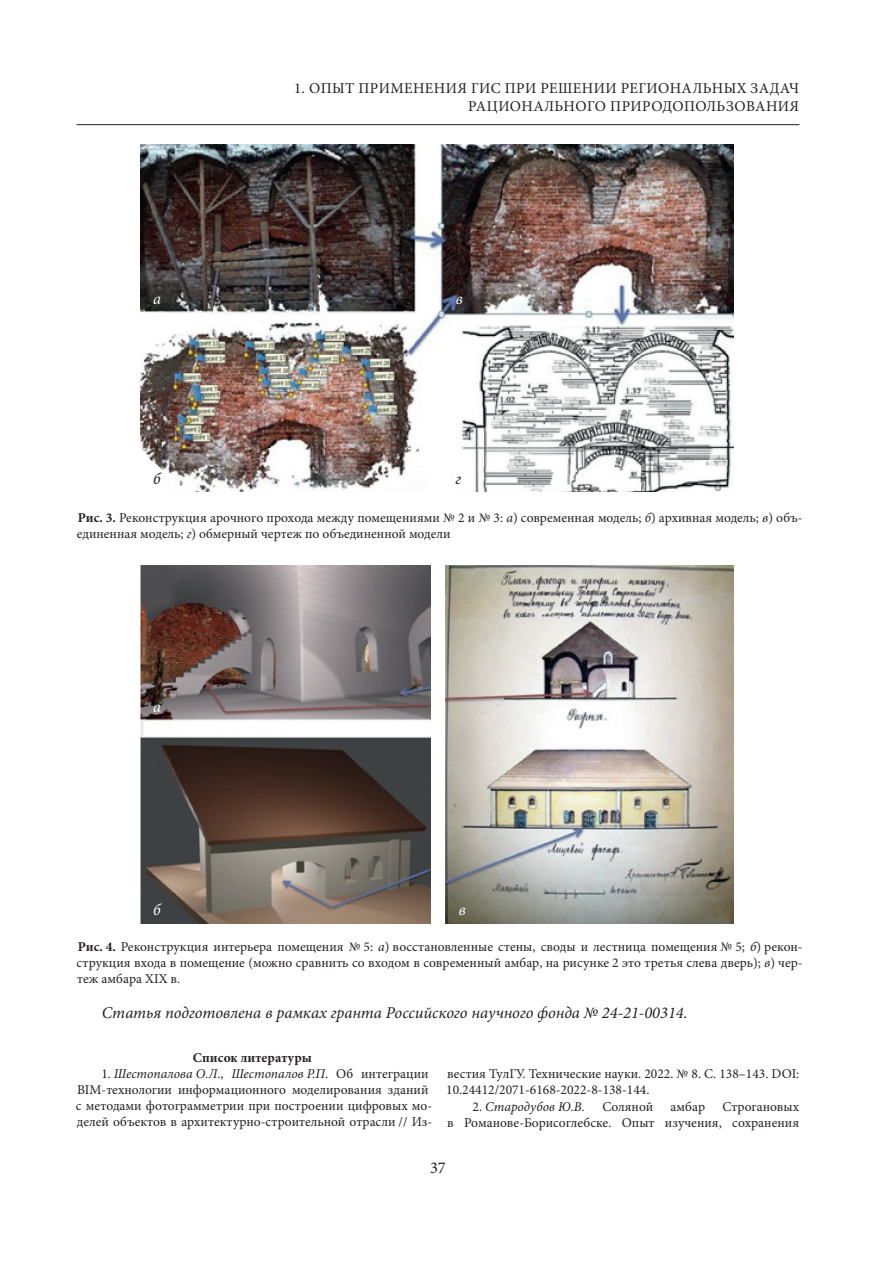
<style>
.page{position:relative;width:893px;height:1263px;background:#fff}
.page>*{position:absolute;margin:0;border:0;box-sizing:border-box;transform-origin:0 0}
.Курсив{font:italic 16.5px "Minion Pro";color:#231f20}
.осн_текст{font:italic 16.5px "Minion Pro";color:#fff}
.t1{font:16.5px "Minion Pro";color:#231f20}
.осн_текст-2{font:italic 16.5px "Minion Pro";color:#231f20}
.t2{font:15px/18px "Minion Pro";letter-spacing:.025em;color:#231f20;text-align:right}
.рис{font:13.5px/16.2px "Minion Pro";color:#231f20}
.Список_литератруры_1{font:13.5px/16.2px "Minion Pro";color:#231f20}
.Название_литературы{font:700 13.5px "Minion Pro";color:#231f20}
.Список_литератруры_1-2{font:italic 13.5px "Minion Pro";color:#231f20}
.s1{font-weight:700}
.s2{font-style:italic}
.s3{font-style:normal}
</style>
<div class="page">
<hr style="left:77px;top:124px;width:722px;height:1px;background:#231f20">
<img style="left:140px;top:145px;width:593px;height:346px">
<img style="left:141px;top:566px;width:289px;height:357px">
<img style="left:446px;top:566px;width:287px;height:357px">
<p class="осн_текст" style="left:153px;top:288px;width:9px">а</p>
<p class="осн_текст-2" style="left:153px;top:468px;width:9px">б</p>
<p class="t2" style="left:294px;top:79px;width:507px">1. ОПЫТ ПРИМЕНЕНИЯ ГИС ПРИ РЕШЕНИИ РЕГИОНАЛЬНЫХ ЗАДАЧ<br>РАЦИОНАЛЬНОГО ПРИРОДОПОЛЬЗОВАНИЯ</p>
<p class="осн_текст" style="left:456px;top:288px;width:9px">в</p>
<p class="осн_текст-2" style="left:456px;top:468px;width:7px">г</p>
<p class="рис" style="left:77px;top:509px;width:727px"><span class="s1">Рис. 3.</span> Реконструкция арочного прохода между помещениями № 2 и № 3: <span class="s2">а</span>) современная модель; <span class="s2">б</span>) архивная модель; <span class="s2">в</span>) объ&shy;единенная модель; <span class="s2">г</span>) обмерный чертеж по объединенной модели</p>
<p class="осн_текст" style="left:153px;top:696px;width:9px">а</p>
<p class="осн_текст" style="left:153px;top:898px;width:9px">б</p>
<p class="осн_текст" style="left:458px;top:898px;width:9px">в</p>
<p class="рис" style="left:77px;top:938px;width:727px;text-align:justify"><span class="s1">Рис. 4.</span> Реконструкция интерьера помещения № 5: <span class="s2">а</span>) восстановленные стены, своды и лестница помещения № 5; <span class="s2">б</span>) рекон&shy;струкция входа в помещение (можно сравнить со входом в современный амбар, на рисунке 2 это третья слева дверь); <span class="s2">в</span>) чер&shy;теж амбара XIX в.</p>
<p class="Курсив" style="left:102px;top:1001px;width:587px">Статья подготовлена в рамках гранта Российского научного фонда № 24-21-00314.</p>
<p class="Название_литературы" style="left:193px;top:1048px;width:120px">Список литературы</p>
<p class="Список_литератруры_1" style="left:76px;top:1065px;width:358px;text-indent:25px">1. <span class="s2">Шестопалова О.Л</span>., <span class="s2">Шестопалов Р.П</span>. Об интеграции BIM-технологии информационного моделирования зданий с методами фотограмметрии при построении цифровых мо&shy;делей объектов в архитектурно-строительной отрасли // Из-</p>
<p class="Список_литератруры_1" style="left:446px;top:1066px;width:355px">вестия ТулГУ. Технические науки. 2022. № 8. С. 138–143. DOI:<br>10.24412/2071-6168-2022-8-138-144.</p>
<p class="Список_литератруры_1-2" style="left:473px;top:1097px;width:114px"><span class="s3">2.</span> Стародубов Ю.В.</p>
<p class="Список_литератруры_1" style="left:602px;top:1098px;width:52px">Соляной</p>
<p class="Список_литератруры_1" style="left:671px;top:1098px;width:36px">амбар</p>
<p class="Список_литератруры_1" style="left:447px;top:1098px;width:353px;text-align:right">Строгановых<br>в Романове-Борисоглебске. Опыт изучения, сохранения</p>
<p class="t1" style="left:430px;top:1156px;width:17px">37</p>
</div>
